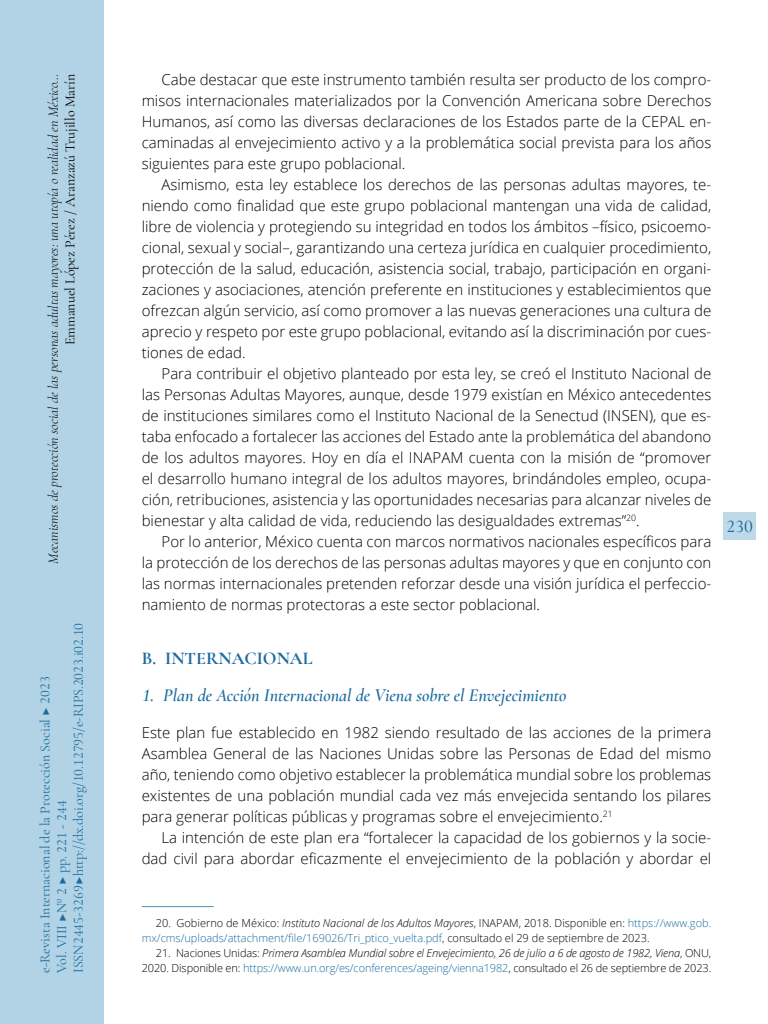
<style>
.page{position:relative;width:768px;height:1024px;background:#fff}
.page>*{position:absolute;margin:0;border:0;box-sizing:border-box;transform-origin:0 0}
._42_Enunciado_1_1_1_Tras{font:italic 600 18px "Cormorant Garamond";color:#1b6b9f}
._41_Enunciado_1_1{font:700 18px "Cormorant Garamond";color:#1b6b9f}
.t1{font:500 18px "Cormorant Garamond";color:#1b6b9f}
._00_bsc{font:300 15px/21px "Open Sans";color:#000;text-align:justify}
._00_bsc_Sin{font:300 15px/21px "Open Sans";color:#000;text-align:justify}
.t2{font:14px/16.8px "Cormorant Garamond";color:#1b6b9f}
.t3{font:italic 300 14px "Cormorant Garamond";color:#000}
.t4{font:14px "Cormorant Garamond";color:#000}
.zz_notas{font:300 11px/15px "Open Sans";color:#000}
.zz_notas-2{font:italic 300 11px "Open Sans";letter-spacing:-.01em;color:#000}
.s1{font-style:italic}
.s2{color:#1b6b9f}
.s3{font-style:normal}
</style>
<div class="page">
<hr style="left:142px;top:906px;width:72px;height:1px;background:#4b94b9">
<div style="left:0;top:0;width:103px;height:1024px;background:#b1d3e5"></div>
<div style="left:724px;top:512px;width:32px;height:28px;background:#bedae8"></div>
<p class="t3" style="left:45px;top:564px;width:491px;rotate:-90deg">Mecanismos de protección social de las personas adultas mayores: una utopía o realidad en México…</p>
<p class="t4" style="left:62px;top:345px;width:273px;rotate:-90deg">Emmanuel López Pérez / Aranzazú Trujillo Marín</p>
<p class="t2" style="left:36px;top:973px;width:352px;rotate:-90deg">e-Revista Internacional de la Protección Social ▶ 2023<br>Vol. VIII ▶Nº 2 ▶ pp. 221 - 244<br>ISSN 2445-3269 ▶ http://dx.doi.org/10.12795/e-RIPS.2023.i02.10</p>
<p class="_00_bsc" style="left:142px;top:69px;width:571px;text-indent:20px">Cabe destacar que este instrumento también resulta ser producto de los compro&shy;misos internacionales materializados por la Convención Americana sobre Derechos Humanos, así como las diversas declaraciones de los Estados parte de la CEPAL en&shy;caminadas al envejecimiento activo y a la problemática social prevista para los años siguientes para este grupo poblacional.</p>
<p class="_00_bsc" style="left:142px;top:174px;width:571px;text-indent:20px">Asimismo, esta ley establece los derechos de las personas adultas mayores, te&shy;niendo como finalidad que este grupo poblacional mantengan una vida de calidad, libre de violencia y protegiendo su integridad en todos los ámbitos –físico, psicoemo&shy;cional, sexual y social–, garantizando una certeza jurídica en cualquier procedimiento, protección de la salud, educación, asistencia social, trabajo, participación en organi&shy;zaciones y asociaciones, atención preferente en instituciones y establecimientos que ofrezcan algún servicio, así como promover a las nuevas generaciones una cultura de aprecio y respeto por este grupo poblacional, evitando así la discriminación por cues&shy;tiones de edad.</p>
<p class="_00_bsc" style="left:142px;top:363px;width:571px;text-indent:20px">Para contribuir el objetivo planteado por esta ley, se creó el Instituto Nacional de las Personas Adultas Mayores, aunque, desde 1979 existían en México antecedentes de instituciones similares como el Instituto Nacional de la Senectud (INSEN), que es&shy;taba enfocado a fortalecer las acciones del Estado ante la problemática del abandono de los adultos mayores. Hoy en día el INAPAM cuenta con la misión de “promover el desarrollo humano integral de los adultos mayores, brindándoles empleo, ocupa&shy;ción, retribuciones, asistencia y las oportunidades necesarias para alcanzar niveles de bienestar y alta calidad de vida, reduciendo las desigualdades extremas”<sup>20</sup>.</p>
<p class="_00_bsc" style="left:142px;top:531px;width:571px;text-indent:20px">Por lo anterior, México cuenta con marcos normativos nacionales específicos para la protección de los derechos de las personas adultas mayores y que en conjunto con las normas internacionales pretenden reforzar desde una visión jurídica el perfeccio&shy;namiento de normas protectoras a este sector poblacional.</p>
<p class="_41_Enunciado_1_1" style="left:142px;top:647px;width:172px">B. INTERNACIONAL</p>
<p class="_42_Enunciado_1_1_1_Tras" style="left:142px;top:685px;width:426px">1. Plan de Acción Internacional de Viena sobre el Envejecimiento</p>
<p class="_00_bsc_Sin" style="left:142px;top:722px;width:571px">Este plan fue establecido en 1982 siendo resultado de las acciones de la primera Asamblea General de las Naciones Unidas sobre las Personas de Edad del mismo año, teniendo como objetivo establecer la problemática mundial sobre los problemas existentes de una población mundial cada vez más envejecida sentando los pilares para generar políticas públicas y programas sobre el envejecimiento.<sup>21</sup></p>
<p class="_00_bsc" style="left:142px;top:827px;width:571px;text-align:right">La intención de este plan era “fortalecer la capacidad de los gobiernos y la socie&shy;dad civil para abordar eficazmente el envejecimiento de la población y abordar el</p>
<p class="t1" style="left:726px;top:515px;width:28px">230</p>
<p class="zz_notas" style="left:142px;top:915px;width:571px;text-indent:14px">20. Gobierno de México: <span class="s1">Instituto Nacional de los Adultos Mayores</span>, INAPAM, 2018. Disponible en: <span class="s2">https://www.gob. mx/cms/uploads/attachment/file/169026/Tri_ptico_vuelta.pdf</span>, consultado el 29 de septiembre de 2023.</p>
<p class="zz_notas-2" style="left:156px;top:946px;width:557px"><span class="s3">21. Naciones Unidas:</span> Primera Asamblea Mundial sobre el Envejecimiento, 26 de julio a 6 de agosto de 1982, Viena<span class="s3">, ONU,</span></p>
<p class="zz_notas" style="left:142px;top:960px;width:571px">2020. Disponible en: <span class="s2">https://www.un.org/es/conferences/ageing/vienna1982</span>, consultado el 26 de septiembre de 2023.</p>
</div>
